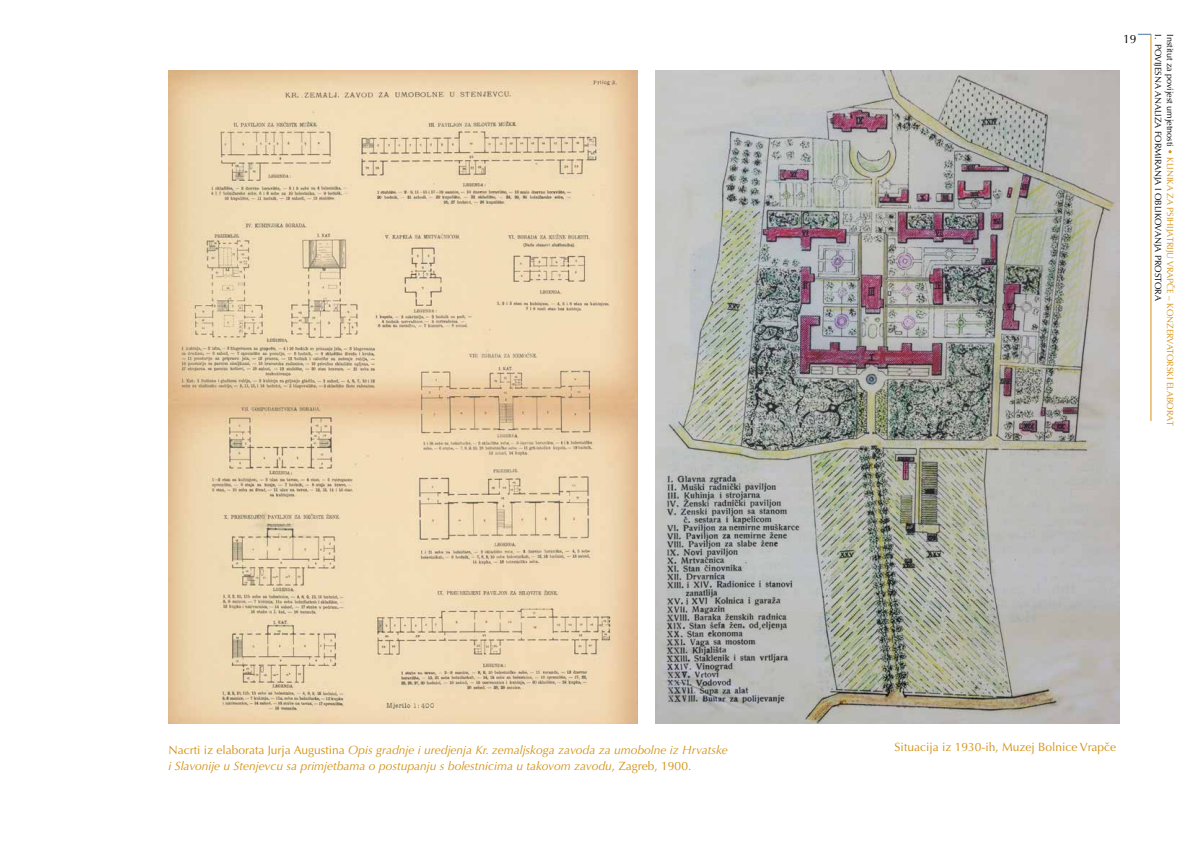
<style>
.page{position:relative;width:1191px;height:842px;background:#fff}
.page>*{position:absolute;margin:0;border:0;box-sizing:border-box;transform-origin:0 0}
.t1{font:italic 12px/16px "Optima LT Pro";color:#d39114}
.t2{font:12px "Optima LT Pro";color:#d39114}
.t3{font:12px "Optima LT Pro";color:#000}
.t4{font:9px/11.8px "Optima LT Pro";color:#000}
.s1{color:#d39114}
.s2{font-style:normal}
</style>
<div class="page">
<hr style="left:1150px;top:34px;width:1px;height:387px;background:#d39114">
<svg style="left:1137px;top:34px;width:14px;height:1px"></svg>
<img style="left:168px;top:71px;width:469px;height:653px">
<img style="left:655px;top:71px;width:464px;height:653px">
<p class="t3" style="left:1123px;top:31px;width:15px">19</p>
<p class="t4" style="left:1176px;top:34px;width:393px;rotate:90deg">Institut za povijest umjetnosti <span class="s1">• KLINIKA ZA PSIHIJATRIJU VRAPČE – KONZERVATORSKI ELABORAT<br></span>I. POVIJESNA ANALIZA FORMIRANJA I OBLIKOVANJA PROSTORA</p>
<p class="t1" style="left:168px;top:742px;width:561px"><span class="s2">Nacrti iz elaborata Jurja Augustina</span> Opis gradnje i uredjenja Kr. zemaljskoga zavoda za umobolne iz Hrvatske i Slavonije u Stenjevcu sa primjetbama o postupanju s bolestnicima u takovom zavodu<span class="s2">, Zagreb, 1900.</span></p>
<p class="t2" style="left:894px;top:739px;width:223px">Situacija iz 1930-ih, Muzej Bolnice Vrapče</p>
</div>
